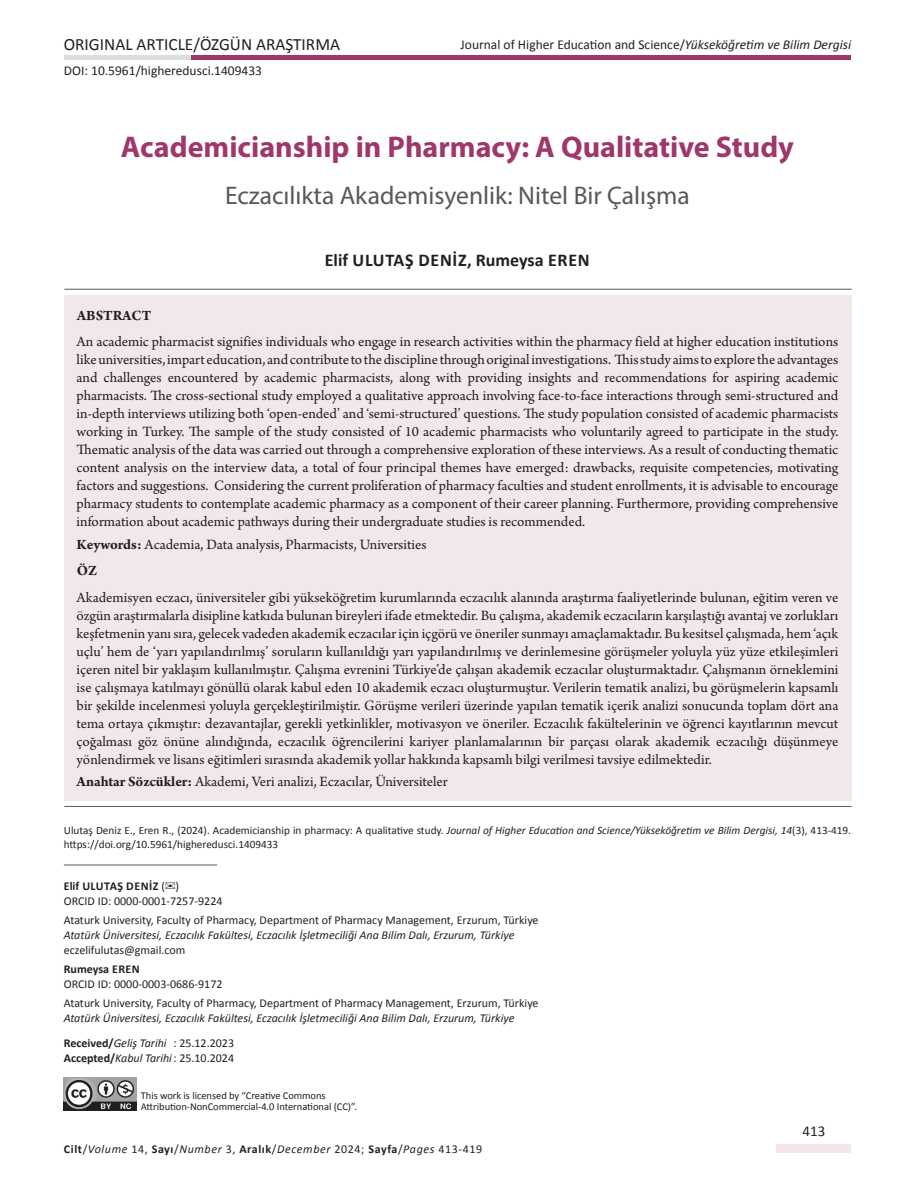
<style>
.page{position:relative;width:915px;height:1191px;background:#fff}
.page>*{position:absolute;margin:0;border:0;box-sizing:border-box;transform-origin:0 0}
.t1{font:700 30px "Myriad Pro";color:#9f366c}
.t2{font:25.5px "Myriad Pro";color:#57585a}
.t3{font:700 18px "Calibri";letter-spacing:.015em;color:#231f20}
.t4{font:17.25px "Calibri";color:#231f20}
.t5{font:15px/18px "Arno Pro";color:#231f20;text-align:justify}
.t6{font:700 15px "Arno Pro";letter-spacing:.005em;color:#231f20}
.t7{font:15px "Calibri";color:#231f20}
.t8{font:13.5px "Calibri";color:#231f20}
.t9{font:12px/15px "Calibri";color:#231f20}
.t10{font:italic 12px/24.8px "Calibri";color:#231f20}
.t11{font:italic 12px "Calibri";letter-spacing:.05em;color:#231f20}
.t12{font:700 12px "Calibri";color:#231f20}
.t13{font:11.25px/13.5px "Calibri";color:#231f20}
.t14{font:10.5px/11.2px "Calibri";letter-spacing:-.005em;color:#231f20}
.s1{font-style:italic}
.s2{font-weight:700}
.s3{font-weight:700;font-style:normal}
.s4{font-style:normal}
</style>
<div class="page">
<div style="left:776px;top:1144px;width:74px;height:8px;background:#f3e5eb"></div>
<div style="left:64px;top:55px;width:132px;height:5px;background:#dcdddf"></div>
<div style="left:191px;top:55px;width:659px;height:5px;background:#9f366c"></div>
<div style="left:64px;top:295px;width:786px;height:505px;background:#f1e8ed"></div>
<hr style="left:64px;top:806px;width:787px;height:1px;background:#57585a">
<hr style="left:64px;top:289px;width:787px;height:1px;background:#57585a">
<hr style="left:64px;top:864px;width:153px;height:1px;background:#57585a">
<img style="left:64px;top:1077px;width:73px;height:33px">
<p class="t4" style="left:64px;top:34px;width:278px">ORIGINAL ARTICLE/ÖZGÜN ARAŞTIRMA</p>
<p class="t8" style="left:64px;top:62px;width:200px">DOI: 10.5961/higheredusci.1409433</p>
<p class="t8" style="left:460px;top:37px;width:392px">Journal of Higher Education and Science/<span class="s1">Yükseköğretim ve Bilim Dergisi</span></p>
<h1 class="t1" style="left:121px;top:128px;width:674px">Academicianship in Pharmacy: A Qualitative Study</h1>
<h2 class="t2" style="left:225px;top:179px;width:466px">Eczacılıkta Akademisyenlik: Nitel Bir Çalışma</h2>
<p class="t3" style="left:325px;top:247px;width:266px">Elif ULUTAŞ DENİZ, Rumeysa EREN</p>
<p class="t6" style="left:77px;top:307px;width:76px">ABSTRACT</p>
<p class="t5" style="left:77px;top:334px;width:763px">An academic pharmacist signifies individuals who engage in research activities within the pharmacy field at higher education institutions like universities, impart education, and contribute to the discipline through original investigations. This study aims to explore the advantages and challenges encountered by academic pharmacists, along with providing insights and recommendations for aspiring academic pharmacists. The cross-sectional study employed a qualitative approach involving face-to-face interactions through semi-structured and in-depth interviews utilizing both ‘open-ended’ and ‘semi-structured’ questions. The study population consisted of academic pharmacists working in Turkey. The sample of the study consisted of 10 academic pharmacists who voluntarily agreed to participate in the study.<br>Thematic analysis of the data was carried out through a comprehensive exploration of these interviews. As a result of conducting thematic content analysis on the interview data, a total of four principal themes have emerged: drawbacks, requisite competencies, motivating factors and suggestions. Considering the current proliferation of pharmacy faculties and student enrollments, it is advisable to encourage pharmacy students to contemplate academic pharmacy as a component of their career planning. Furthermore, providing comprehensive information about academic pathways during their undergraduate studies is recommended.</p>
<p class="t5" style="left:77px;top:532px;width:351px;line-height:26.5px"><span class="s2">Keywords:</span> Academia, Data analysis, Pharmacists, Universities<br><span class="s2">ÖZ</span></p>
<p class="t5" style="left:77px;top:589px;width:763px">Akademisyen eczacı, üniversiteler gibi yükseköğretim kurumlarında eczacılık alanında araştırma faaliyetlerinde bulunan, eğitim veren ve özgün araştırmalarla disipline katkıda bulunan bireyleri ifade etmektedir. Bu çalışma, akademik eczacıların karşılaştığı avantaj ve zorlukları keşfetmenin yanı sıra, gelecek vadeden akademik eczacılar için içgörü ve öneriler sunmayı amaçlamaktadır. Bu kesitsel çalışmada, hem ‘açık uçlu’ hem de ‘yarı yapılandırılmış’ soruların kullanıldığı yarı yapılandırılmış ve derinlemesine görüşmeler yoluyla yüz yüze etkileşimleri içeren nitel bir yaklaşım kullanılmıştır. Çalışma evrenini Türkiye’de çalışan akademik eczacılar oluşturmaktadır. Çalışmanın örneklemini ise çalışmaya katılmayı gönüllü olarak kabul eden 10 akademik eczacı oluşturmuştur. Verilerin tematik analizi, bu görüşmelerin kapsamlı bir şekilde incelenmesi yoluyla gerçekleştirilmiştir. Görüşme verileri üzerinde yapılan tematik içerik analizi sonucunda toplam dört ana tema ortaya çıkmıştır: dezavantajlar, gerekli yetkinlikler, motivasyon ve öneriler. Eczacılık fakültelerinin ve öğrenci kayıtlarının mevcut çoğalması göz önüne alındığında, eczacılık öğrencilerini kariyer planlamalarının bir parçası olarak akademik eczacılığı düşünmeye yönlendirmek ve lisans eğitimleri sırasında akademik yollar hakkında kapsamlı bilgi verilmesi tavsiye edilmektedir.</p>
<p class="t5" style="left:77px;top:773px;width:372px"><span class="s2">Anahtar Sözcükler:</span> Akademi, Veri analizi, Eczacılar, Üniversiteler</p>
<p class="t13" style="left:64px;top:823px;width:788px">Ulutaş Deniz E., Eren R., (2024). Academicianship in pharmacy: A qualitative study. <span class="s1">Journal of Higher Education and Science/Yükseköğretim ve Bilim Dergisi, 14</span>(3), 413-419. https://doi.org/10.5961/higheredusci.1409433</p>
<p class="t9" style="left:64px;top:877px;width:160px"><span class="s2">Elif ULUTAŞ DENİZ</span> ( )<br>ORCID ID: 0000-0001-7257-9224</p>
<p class="t9" style="left:64px;top:911px;width:476px">Ataturk University, Faculty of Pharmacy, Department of Pharmacy Management, Erzurum, Türkiye</p>
<p class="t10" style="left:64px;top:922px;width:452px">Atatürk Üniversitesi, Eczacılık Fakültesi, Eczacılık İşletmeciliği Ana Bilim Dalı, Erzurum, Türkiye</p>
<p class="t9" style="left:64px;top:941px;width:123px">eczelifulutas@gmail.com</p>
<p class="t12" style="left:64px;top:960px;width:77px">Rumeysa EREN</p>
<p class="t9" style="left:64px;top:974px;width:476px;line-height:19.2px">ORCID ID: 0000-0003-0686-9172<br>Ataturk University, Faculty of Pharmacy, Department of Pharmacy Management, Erzurum, Türkiye</p>
<p class="t10" style="left:64px;top:1005px;width:452px">Atatürk Üniversitesi, Eczacılık Fakültesi, Eczacılık İşletmeciliği Ana Bilim Dalı, Erzurum, Türkiye<br><span class="s3">Received/</span>Geliş Tarihi <span class="s4">: 25.12.2023</span></p>
<p class="t10" style="left:64px;top:1045px;width:172px"><span class="s3">Accepted/</span>Kabul Tarihi<span class="s4">: 25.10.2024</span></p>
<p class="t14" style="left:141px;top:1089px;width:217px">This work is licensed by “Creative Commons<br>Attribution-NonCommercial-4.0 International (CC)”.</p>
<p class="t11" style="left:64px;top:1141px;width:419px"><span class="s3">Cilt</span><span class="s4">/</span>Volume <span class="s4">14,</span> <span class="s3">Sayı</span><span class="s4">/</span>Number <span class="s4">3,</span> <span class="s3">Aralık</span><span class="s4">/</span>December <span class="s4">2024;</span> <span class="s3">Sayfa</span><span class="s4">/</span>Pages <span class="s4">413-419</span></p>
<p class="t7" style="left:802px;top:1121px;width:24px">413</p>
</div>
